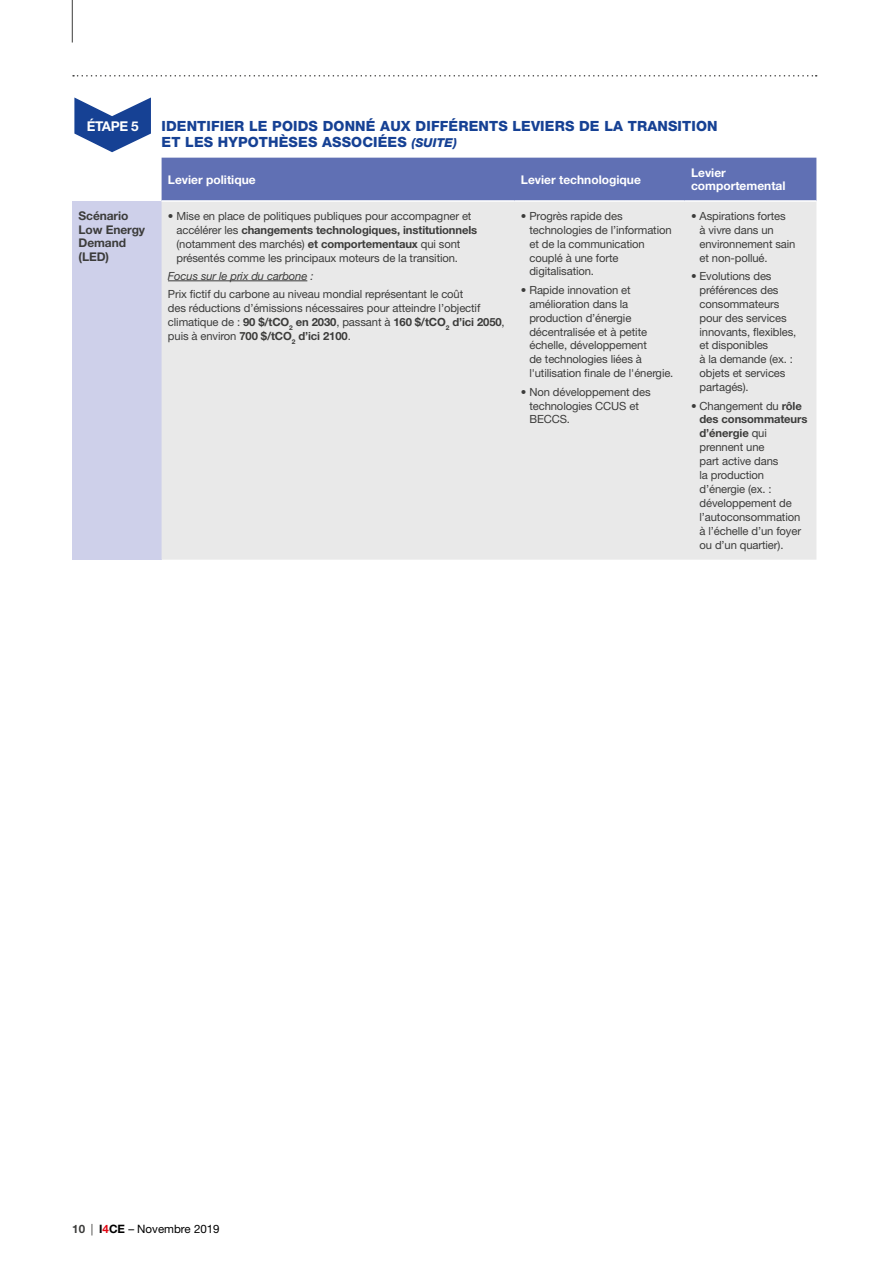
<style>
.page{position:relative;width:893px;height:1263px;background:#fff}
.page>*{position:absolute;margin:0;border:0;box-sizing:border-box;transform-origin:0 0}
.t1{font:800 14.1px/15.8px "Helvetica Neue LT Std";letter-spacing:.01em;color:#164194}
.t2{font:700 13.5px "Helvetica Neue LT Std";letter-spacing:-.03em;color:#fff}
.t3{font:italic 800 12.3px "Helvetica Neue LT Std";letter-spacing:.005em;color:#164194}
.t4{font:700 12px/13.5px "Helvetica Neue LT Std";color:#fff}
.t5{font:700 12px/13.5px "Helvetica Neue LT Std";letter-spacing:-.01em;color:#3c3c3b}
.t6{font:11.55px "Helvetica Neue LT Std";color:#000}
.t7{font:11.25px/14px "Helvetica Neue LT Std";letter-spacing:-.01em;color:#3c3c3b}
.t8{font:italic 11.25px "Helvetica Neue LT Std";letter-spacing:-.01em;color:#3c3c3b}
.s1{font-weight:700}
.s2{font-weight:700;color:#3c3c3b}
.s3{color:#3c3c3b}
.s4{font-weight:700;color:#e30613}
</style>
<div class="page">
<div style="left:162px;top:158px;width:654px;height:42px;background:#6070b4"></div>
<div style="left:72px;top:201px;width:90px;height:359px;background:#ced0ea"></div>
<div style="left:162px;top:202px;width:654px;height:358px;background:#e9e9e9"></div>
<hr style="left:168px;top:281px;width:139px;height:1px;background:#3c3c3b">
<svg style="left:74px;top:97px;width:77px;height:55px"></svg>
<hr style="left:72px;top:0;width:1px;height:43px;background:#3c3c3b">
<svg style="left:73px;top:75px;width:744px;height:2px"></svg>
<p class="t2" style="left:87px;top:118px;width:53px">ÉTAPE 5</p>
<p class="t1" style="left:162px;top:118px;width:557px">IDENTIFIER LE POIDS DONNÉ AUX DIFFÉRENTS LEVIERS DE LA TRANSITION<br>ET LES HYPOTHÈSES ASSOCIÉES</p>
<p class="t4" style="left:168px;top:172px;width:89px">Levier politique</p>
<p class="t4" style="left:521px;top:172px;width:121px">Levier technologique</p>
<p class="t4" style="left:691px;top:166px;width:96px">Levier comportemental</p>
<p class="t3" style="left:411px;top:135px;width:47px">(SUITE)</p>
<p class="t5" style="left:79px;top:209px;width:68px">Scénario<br>Low Energy<br>Demand (LED)</p>
<p class="t7" style="left:176px;top:208px;width:302px;text-indent:-9px">• Mise en place de politiques publiques pour accompagner et accélérer les <span class="s1">changements technologiques, institutionnels </span>(notamment des marchés) <span class="s1">et comportementaux</span> qui sont présentés comme les principaux moteurs de la transition.</p>
<p class="t8" style="left:168px;top:269px;width:147px">Focus sur le prix du carbone :</p>
<p class="t7" style="left:168px;top:287px;width:338px">Prix fictif du carbone au niveau mondial représentant le coût<br>des réductions d’émissions nécessaires pour atteindre l’objectif climatique de : <span class="s1">90 $/tCO</span><sub>2</sub> <span class="s1">en 2030</span>, passant à <span class="s1">160 $/tCO</span><sub>2</sub> <span class="s1">d’ici 2050</span>, puis à environ <span class="s1">700 $/tCO</span><sub>2</sub> <span class="s1">d’ici 2100</span>.</p>
<p class="t7" style="left:529px;top:208px;width:144px;text-indent:-9px">• Progrès rapide des technologies de l’information et de la communication couplé à une forte digitalisation.</p>
<p class="t7" style="left:529px;top:282px;width:146px;text-indent:-9px">• Rapide innovation et amélioration dans la production d’énergie décentralisée et à petite échelle, développement<br>de technologies liées à l'utilisation finale de l'énergie.</p>
<p class="t7" style="left:529px;top:384px;width:123px;text-indent:-9px">• Non développement des technologies CCUS et<br>BECCS.</p>
<p class="t7" style="left:699px;top:208px;width:98px;text-indent:-9px">• Aspirations fortes<br>à vivre dans un environnement sain et non-pollué.</p>
<p class="t7" style="left:699px;top:269px;width:98px;text-indent:-9px">• Evolutions des préférences des consommateurs pour des services innovants, flexibles, et disponibles<br>à la demande (ex. : objets et services partagés).</p>
<p class="t7" style="left:699px;top:398px;width:109px;text-indent:-9px">• Changement du <span class="s1">rôle des consommateurs d’énergie</span> qui prennent une<br>part active dans<br>la production d’énergie (ex. : développement de l’autoconsommation à l’échelle d’un foyer ou d’un quartier).</p>
<p class="t6" style="left:72px;top:1222px;width:149px"><span class="s2">10</span> <span class="s3">|</span> <span class="s1">I</span><span class="s4">4</span><span class="s1">CE</span> – Novembre 2019</p>
</div>
